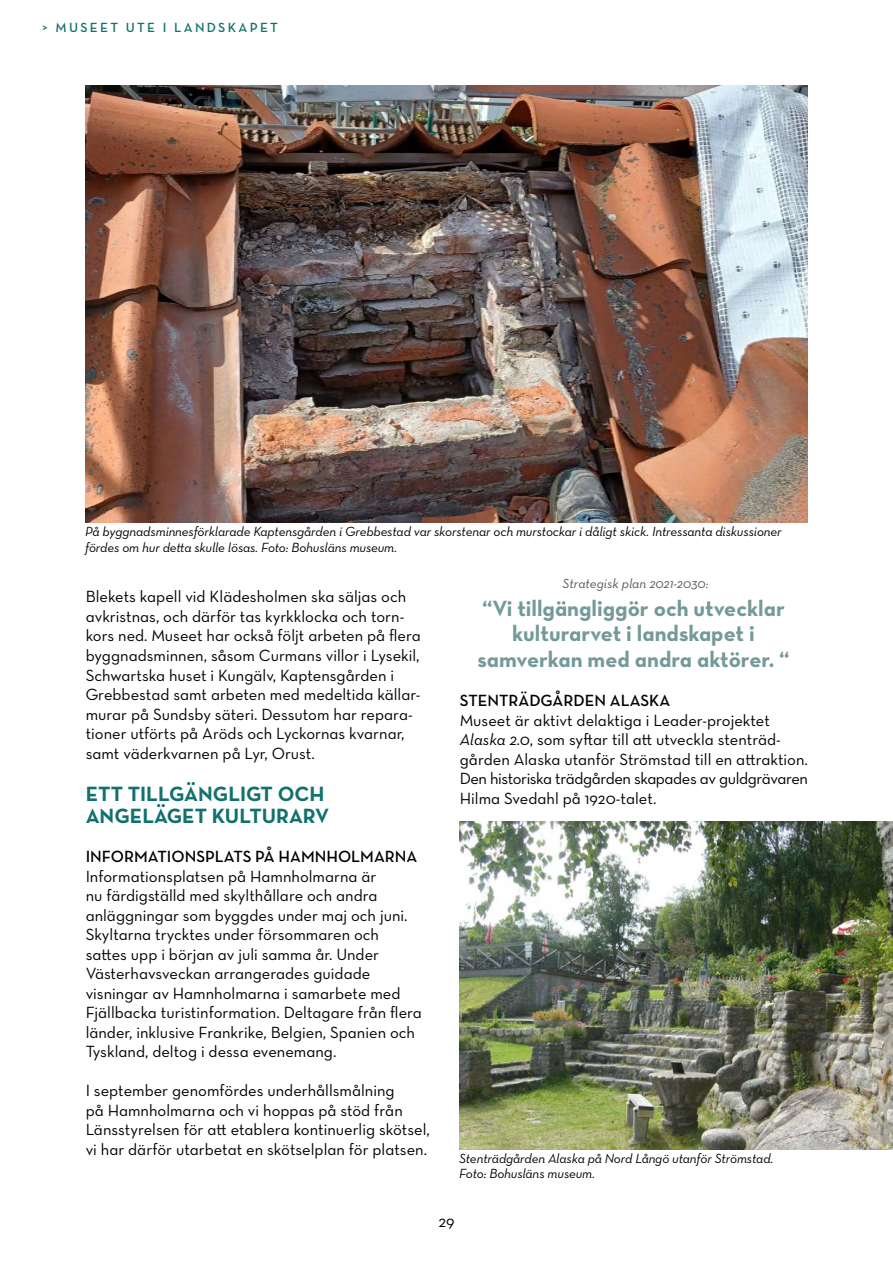
<style>
.page{position:relative;width:893px;height:1263px;background:#fff}
.page>*{position:absolute;margin:0;border:0;box-sizing:border-box;transform-origin:0 0}
.Ingress_röd{font:22.5px/25.5px "Neutraface Text Bold Alt";color:#739a99;text-align:center}
.Bröd_svart{font:700 21px/22.5px "Neutraface Text";color:#10716d}
.Bröd_svart-2{font:16.5px/19.5px "Neutraface Text Book Alt";color:#000}
.Bröd_svart-3{font:600 16.5px "Neutraface Text";color:#000}
.Bildtext_svart_vänster{font:13.5px/16.5px "Neutraface Text Book Italic Alt";letter-spacing:-.01em;color:#000}
.Bildtext_svart_vänster-2{font:13.5px "Neutraface Text Book Italic Alt";color:#57585a}
.Kapiteltext_blå{font:13.5px "Neutraface Text Demi Alt";letter-spacing:.17em;color:#10716d}
.s1{font-family:"Neutraface Text";font-style:italic}
</style>
<div class="page">
<img style="left:86px;top:85px;width:722px;height:437px">
<img style="left:459px;top:822px;width:434px;height:327px">
<p class="Kapiteltext_blå" style="left:43px;top:19px;width:237px">&gt; MUSEET UTE I LANDSKAPET</p>
<p class="Bildtext_svart_vänster" style="left:85px;top:523px;width:698px">På byggnadsminnesförklarade Kaptensgården i Grebbestad var skorstenar och murstockar i dåligt skick. Intressanta diskussioner fördes om hur detta skulle lösas. Foto: Bohusläns museum.</p>
<p class="Bröd_svart-2" style="left:86px;top:587px;width:337px">Blekets kapell vid Klädesholmen ska säljas och avkristnas, och därför tas kyrkklocka och torn&shy;kors ned. Museet har också följt arbeten på flera byggnadsminnen, såsom Curmans villor i Lysekil, Schwartska huset i Kungälv, Kaptensgården i Grebbestad samt arbeten med medeltida källar&shy;murar på Sundsby säteri. Dessutom har repara&shy;tioner utförts på Aröds och Lyckornas kvarnar, samt väderkvarnen på Lyr, Orust.</p>
<p class="Bröd_svart" style="left:86px;top:782px;width:245px">ETT TILLGÄNGLIGT OCH<br>ANGELÄGET KULTURARV</p>
<p class="Bröd_svart-3" style="left:86px;top:846px;width:333px">INFORMATIONSPLATS PÅ HAMNHOLMARNA</p>
<p class="Bröd_svart-2" style="left:86px;top:866px;width:338px">Informationsplatsen på Hamnholmarna är<br>nu färdigställd med skylthållare och andra anläggningar som byggdes under maj och juni.<br>Skyltarna trycktes under försommaren och sattes upp i början av juli samma år. Under Västerhavsveckan arrangerades guidade visningar av Hamnholmarna i samarbete med Fjällbacka turistinformation. Deltagare från flera länder, inklusive Frankrike, Belgien, Spanien och Tyskland, deltog i dessa evenemang.</p>
<p class="Bröd_svart-2" style="left:86px;top:1080px;width:346px">I september genomfördes underhållsmålning<br>på Hamnholmarna och vi hoppas på stöd från Länsstyrelsen för att etablera kontinuerlig skötsel, vi har därför utarbetat en skötselplan för platsen.</p>
<p class="Bildtext_svart_vänster-2" style="left:563px;top:575px;width:147px">Strategisk plan 2021-2030:</p>
<p class="Ingress_röd" style="left:477px;top:595px;width:314px">“Vi tillgängliggör och utvecklar kulturarvet i landskapet i samverkan med andra aktörer. “</p>
<p class="Bröd_svart-3" style="left:460px;top:690px;width:212px">STENTRÄDGÅRDEN ALASKA</p>
<p class="Bröd_svart-2" style="left:460px;top:710px;width:350px">Museet är aktivt delaktiga i Leader-projektet <span class="s1">Alaska 2.0</span>, som syftar till att utveckla stenträd&shy;gården Alaska utanför Strömstad till en attraktion.<br>Den historiska trädgården skapades av guldgrävaren Hilma Svedahl på 1920-talet.</p>
<p class="Bildtext_svart_vänster" style="left:459px;top:1150px;width:316px;line-height:15px">Stenträdgården Alaska på Nord Långö utanför Strömstad.<br>Foto: Bohusläns museum.</p>
<p class="Bröd_svart-2" style="left:438px;top:1211px;width:18px">29</p>
</div>
